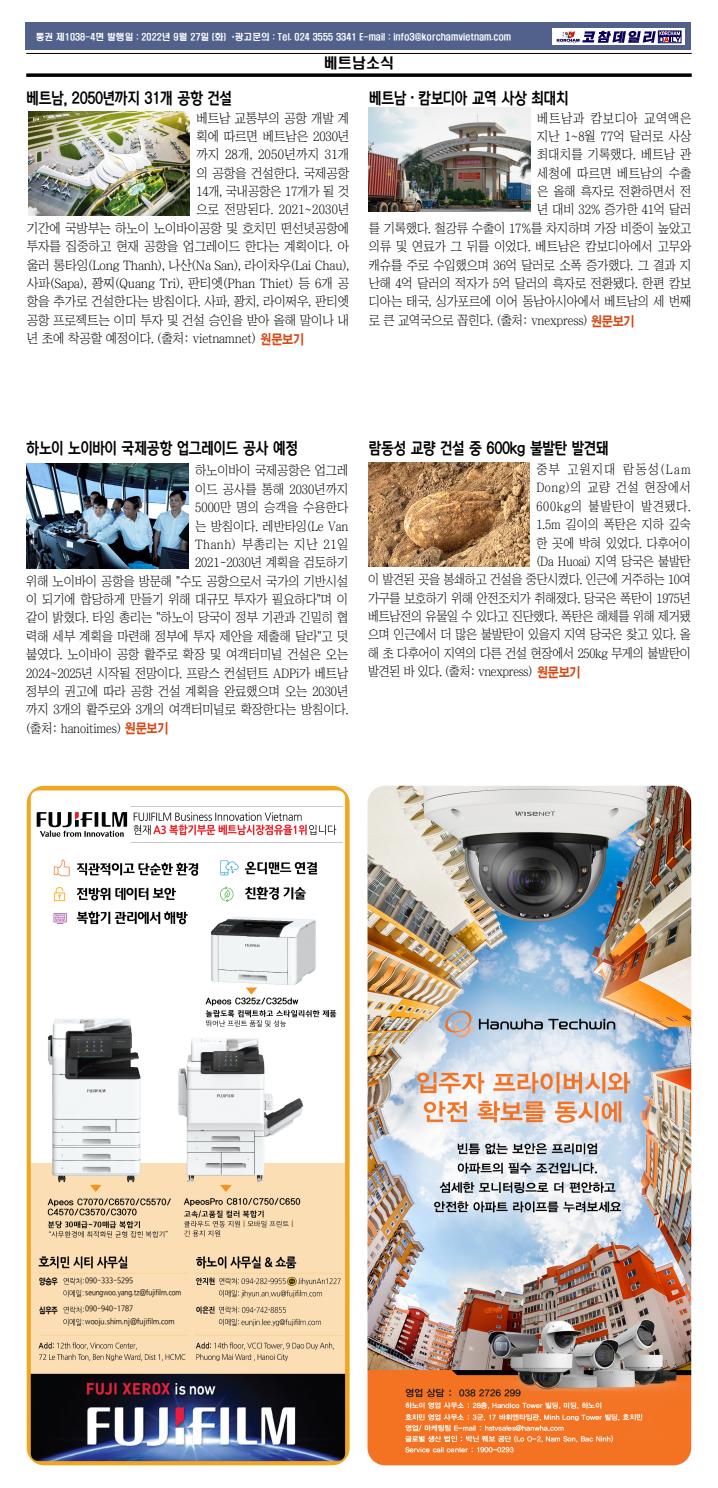
<style>
.page{position:relative;width:718px;height:1488px;background:#fff}
.page>*{position:absolute;margin:0;border:0;box-sizing:border-box;transform-origin:0 0}
.t1{font:15.75px "Korean DREAM5 R";letter-spacing:-.03em;color:#000;scale:.85 1}
.t2{font:14px "H2 hdr M";color:#000}
.t3{font:13.12px "Chosunilbo NM";letter-spacing:-.01em;color:#000;scale:.94 1}
.t4{font:13.12px "Chosunilbo NM";letter-spacing:-.01em;color:#000;scale:.92 1}
.t5{font:13.12px "Chosunilbo NM";letter-spacing:-.01em;color:#000;scale:.96 1}
.t6{font:13.12px "Chosunilbo NM";letter-spacing:-.01em;color:#000}
.t7{font:13.12px "Chosunilbo NM";letter-spacing:.025em;color:#000;scale:.94 1}
.t8{font:13.12px "Chosunilbo NM";letter-spacing:.01em;color:#000;scale:.94 1}
.t9{font:13.12px "Chosunilbo NM";letter-spacing:.02em;color:#000;scale:.96 1}
.t10{font:13.12px "Chosunilbo NM";letter-spacing:.065em;color:#000;scale:.92 1}
.t11{font:13.12px "Chosunilbo NM";letter-spacing:.045em;color:#000;scale:.94 1}
.t12{font:13.12px "Chosunilbo NM";letter-spacing:.05em;color:#000;scale:.92 1}
.t13{font:13.12px "Chosunilbo NM";letter-spacing:.115em;color:#000;scale:.92 1}
.t14{font:13.12px "Chosunilbo NM";letter-spacing:.06em;color:#000;scale:.94 1}
.t15{font:8.75px "H2 hdr M";color:#fff}
.t16{font:8.75px "YDIYGO350";letter-spacing:-.01em;color:#000;scale:.78 1}
.t17{font:7.52px/12.2px "Hancom Gothic";color:#000;scale:.91 1}
.s1{font-family:"H2 gtr E";color:#d54915}
</style>
<div class="page">
<div style="left:26px;top:23px;width:665px;height:27px;background:#52618c"></div>
<div style="left:552px;top:28px;width:133px;height:17px;background:#fff"></div>
<div style="left:658px;top:31px;width:23px;height:12px;border:1px solid #080059"></div>
<svg style="left:556px;top:31px;width:124px;height:12px"></svg>
<hr style="left:26px;top:53px;width:665px;height:1px;background:#000">
<svg style="left:26px;top:73px;width:665px;height:4px;background:#1f1f1f"></svg>
<img style="left:369px;top:107px;width:161px;height:104px">
<img style="left:368px;top:463px;width:161px;height:104px">
<img style="left:27px;top:464px;width:161px;height:104px">
<img style="left:28px;top:111px;width:161px;height:104px">
<img style="left:367px;top:785px;width:324px;height:680px">
<img style="left:27px;top:785px;width:322px;height:680px">
<div style="left:37px;top:1304px;width:23px;height:11px;background:#fbdeb4"></div>
<div style="left:37px;top:1276px;width:23px;height:10px;background:#fbdeb4"></div>
<div style="left:85px;top:1304px;width:101px;height:22px;background:#fbdeb4"></div>
<div style="left:85px;top:1276px;width:101px;height:21px;background:#fbdeb4"></div>
<p class="t15" style="left:36px;top:32px;width:477px">통권 제1038-4면 발행일 : 2022년 9월 27일 (화) *광고문의 : Tel. 024 3555 3341 E-mail : info3@korchamvietnam.com</p>
<p class="t1" style="left:27px;top:90px;width:243px">베트남, 2050년까지 31개 공항 건설</p>
<p class="t2" style="left:324px;top:56px;width:71px">베트남소식</p>
<p class="t1" style="left:369px;top:90px;width:236px">베트남·캄보디아 교역 사상 최대치</p>
<p class="t5" style="left:196px;top:111px;width:161px">베트남 교통부의 공항 개발 계</p>
<p class="t5" style="left:196px;top:129px;width:161px">획에 따르면 베트남은 2030년</p>
<p class="t9" style="left:196px;top:148px;width:161px">까지 28개, 2050년까지 31개</p>
<p class="t5" style="left:196px;top:166px;width:161px">의 공항을 건설한다. 국제공항</p>
<p class="t3" style="left:196px;top:185px;width:164px">14개, 국내공항은 17개가 될 것</p>
<p class="t7" style="left:196px;top:203px;width:164px">으로 전망된다. 2021~2030년</p>
<p class="t5" style="left:27px;top:221px;width:337px">기간에 국방부는 하노이 노이바이공항 및 호치민 떤선녓공항에</p>
<p class="t5" style="left:27px;top:240px;width:337px">투자를 집중하고 현재 공항을 업그레이드 한다는 계획이다. 아</p>
<p class="t6" style="left:27px;top:258px;width:324px">울러 롱타잉(Long Thanh), 나산(Na San), 라이차우(Lai Chau),</p>
<p class="t6" style="left:27px;top:276px;width:324px">사파(Sapa), 꽝찌(Quang Tri), 판티엣(Phan Thiet) 등 6개 공</p>
<p class="t5" style="left:27px;top:295px;width:337px">항을 추가로 건설한다는 방침이다. 사파, 꽝치, 라이쩌우, 판티엣</p>
<p class="t5" style="left:27px;top:313px;width:337px">공항 프로젝트는 이미 투자 및 건설 승인을 받아 올해 말이나 내</p>
<p class="t5" style="left:27px;top:332px;width:290px">년 초에 착공할 예정이다. (출처: vietnamnet) <span class="s1">원문보기</span></p>
<p class="t14" style="left:537px;top:111px;width:165px">베트남과 캄보디아 교역액은</p>
<p class="t8" style="left:537px;top:129px;width:165px">지난 1~8월 77억 달러로 사상</p>
<p class="t8" style="left:537px;top:148px;width:165px">최대치를 기록했다. 베트남 관</p>
<p class="t7" style="left:537px;top:166px;width:165px">세청에 따르면 베트남의 수출</p>
<p class="t3" style="left:537px;top:185px;width:165px">은 올해 흑자로 전환하면서 전</p>
<p class="t3" style="left:537px;top:203px;width:165px">년 대비 32% 증가한 41억 달러</p>
<p class="t3" style="left:369px;top:221px;width:345px">를 기록했다. 철강류 수출이 17%를 차지하며 가장 비중이 높았고</p>
<p class="t3" style="left:369px;top:240px;width:345px">의류 및 연료가 그 뒤를 이었다. 베트남은 캄보디아에서 고무와</p>
<p class="t3" style="left:369px;top:258px;width:345px">캐슈를 주로 수입했으며 36억 달러로 소폭 증가했다. 그 결과 지</p>
<p class="t3" style="left:369px;top:276px;width:345px">난해 4억 달러의 적자가 5억 달러의 흑자로 전환됐다. 한편 캄보</p>
<p class="t3" style="left:369px;top:295px;width:345px">디아는 태국, 싱가포르에 이어 동남아시아에서 베트남의 세 번째</p>
<p class="t3" style="left:369px;top:313px;width:284px">로 큰 교역국으로 꼽힌다. (출처: vnexpress) <span class="s1">원문보기</span></p>
<p class="t1" style="left:26px;top:440px;width:321px">하노이 노이바이 국제공항 업그레이드 공사 예정</p>
<p class="t3" style="left:195px;top:464px;width:164px">하노이바이 국제공항은 업그레</p>
<p class="t3" style="left:195px;top:482px;width:164px">이드 공사를 통해 2030년까지</p>
<p class="t3" style="left:195px;top:501px;width:164px">5000만 명의 승객을 수용한다</p>
<p class="t3" style="left:195px;top:519px;width:164px">는 방침이다. 레반타잉(Le Van</p>
<p class="t11" style="left:195px;top:537px;width:164px">Thanh) 부총리는 지난 21일</p>
<p class="t3" style="left:195px;top:556px;width:164px">2021-2030년 계획을 검토하기</p>
<p class="t3" style="left:26px;top:574px;width:344px">위해 노이바이 공항을 방문해 "수도 공항으로서 국가의 기반시설</p>
<p class="t3" style="left:26px;top:592px;width:344px">이 되기에 합당하게 만들기 위해 대규모 투자가 필요하다"며 이</p>
<p class="t3" style="left:26px;top:611px;width:344px">같이 밝혔다. 타잉 총리는 "하노이 당국이 정부 기관과 긴밀히 협</p>
<p class="t3" style="left:26px;top:629px;width:344px">력해 세부 계획을 마련해 정부에 투자 제안을 제출해 달라"고 덧</p>
<p class="t3" style="left:26px;top:648px;width:344px">붙였다. 노이바이 공항 활주로 확장 및 여객터미널 건설은 오는</p>
<p class="t3" style="left:26px;top:666px;width:344px">2024~2025년 시작될 전망이다. 프랑스 컨설턴트 ADPi가 베트남</p>
<p class="t3" style="left:26px;top:684px;width:344px">정부의 권고에 따라 공항 건설 계획을 완료했으며 오는 2030년</p>
<p class="t3" style="left:26px;top:703px;width:344px">까지 3개의 활주로와 3개의 여객터미널로 확장한다는 방침이다.</p>
<p class="t3" style="left:26px;top:721px;width:153px">(출처: hanoitimes) <span class="s1">원문보기</span></p>
<p class="t1" style="left:369px;top:440px;width:284px">람동성 교량 건설 중 600kg 불발탄 발견돼</p>
<p class="t13" style="left:536px;top:462px;width:169px">중부 고원지대 람동성(Lam</p>
<p class="t12" style="left:536px;top:481px;width:169px">Dong)의 교량 건설 현장에서</p>
<p class="t10" style="left:536px;top:499px;width:169px">600kg의 불발탄이 발견됐다.</p>
<p class="t4" style="left:536px;top:518px;width:169px">1.5m 길이의 폭탄은 지하 깊숙</p>
<p class="t4" style="left:536px;top:536px;width:169px">한 곳에 박혀 있었다. 다후어이</p>
<p class="t4" style="left:536px;top:554px;width:169px">(Da Huoai) 지역 당국은 불발탄</p>
<p class="t4" style="left:368px;top:573px;width:352px">이 발견된 곳을 봉쇄하고 건설을 중단시켰다. 인근에 거주하는 10여</p>
<p class="t4" style="left:368px;top:591px;width:352px">가구를 보호하기 위해 안전조치가 취해졌다. 당국은 폭탄이 1975년</p>
<p class="t4" style="left:368px;top:609px;width:352px">베트남전의 유물일 수 있다고 진단했다. 폭탄은 해체를 위해 제거됐</p>
<p class="t4" style="left:368px;top:628px;width:352px">으며 인근에서 더 많은 불발탄이 있을지 지역 당국은 찾고 있다. 올</p>
<p class="t4" style="left:368px;top:646px;width:352px">해 초 다후어이 지역의 다른 건설 현장에서 250kg 무게의 불발탄이</p>
<p class="t4" style="left:368px;top:665px;width:233px">발견된 바 있다. (출처: vnexpress) <span class="s1">원문보기</span></p>
<p class="t16" style="left:39px;top:1277px;width:25px">양승우</p>
<p class="t16" style="left:39px;top:1305px;width:25px">심우주</p>
<p class="t17" style="left:85px;top:1274px;width:107px">090-333-5295 seungwoo.yang.tz@fujifilm.com</p>
<p class="t17" style="left:85px;top:1303px;width:99px">090-940-1787 wooju.shim.nj@fujifilm.com</p>
</div>
